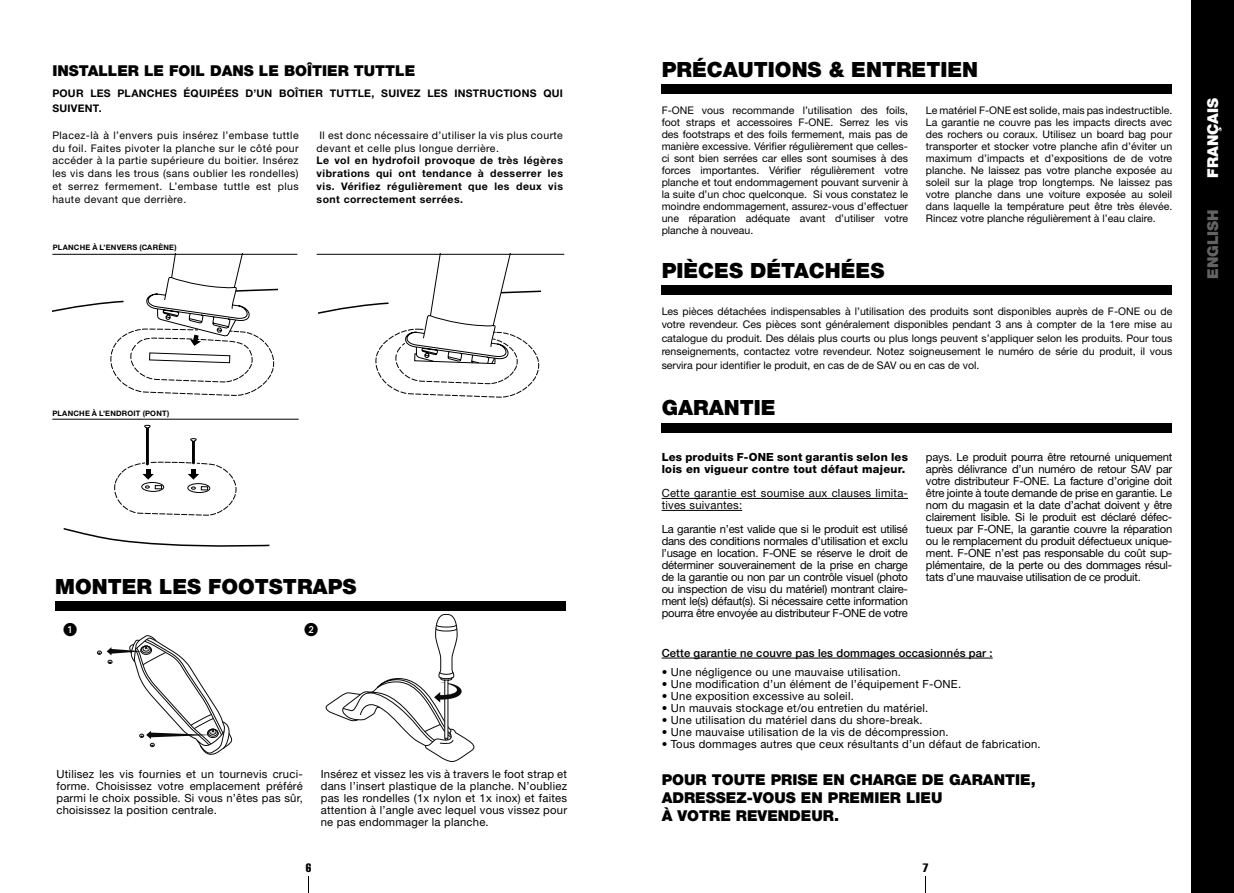
<style>
.page{position:relative;width:1234px;height:893px;background:#fff}
.page>*{position:absolute;margin:0;border:0;box-sizing:border-box;transform-origin:0 0}
.t1{font:900 21px "Helvetica Neue LT Std";color:#000}
.t2{font:900 15px/18px "Helvetica Neue LT Std";color:#000}
.t3{font:900 15px "Helvetica Neue LT Std";color:#fff}
.t4{font:900 15px "Helvetica Neue LT Std";color:#636363}
.t5{font:13.5px "Abacus Two SSK";color:#000}
.t6{font:extra-condensed 12px "Helvetica";color:#000}
.t7{font:11.25px/12px "Helvetica Neue LT Std";letter-spacing:.02em;color:#000;text-align:justify}
.t8{font:800 11.25px/12px "Helvetica Neue LT Std";letter-spacing:.02em;color:#000}
.t9{font:500 11.25px "Helvetica Neue LT Std";letter-spacing:.01em;color:#000}
.t10{font:10.5px/12px "Helvetica Neue LT Std";color:#000;text-align:justify}
.t11{font:700 10.5px/12.8px "Helvetica Neue LT Std";letter-spacing:.025em;color:#000;text-align:justify}
.t12{font:10.5px/12.8px "Helvetica Neue LT Std";letter-spacing:.04em;color:#000}
.t13{font:700 7.5px "Helvetica Neue LT Std";letter-spacing:.03em;color:#000}
</style>
<div class="page">
<div style="left:1191px;top:0;width:42px;height:893px;background:#000"></div>
<div style="left:661px;top:84px;width:510px;height:10px;background:#000"></div>
<div style="left:661px;top:285px;width:510px;height:10px;background:#000"></div>
<div style="left:661px;top:423px;width:510px;height:9px;background:#000"></div>
<hr style="left:661px;top:498px;width:246px;height:1px;background:#000">
<hr style="left:661px;top:510px;width:81px;height:1px;background:#000">
<hr style="left:661px;top:658px;width:331px;height:1px;background:#000">
<svg style="left:308px;top:876px;width:1px;height:17px"></svg>
<svg style="left:925px;top:876px;width:1px;height:17px"></svg>
<div style="left:55px;top:602px;width:510px;height:9px;background:#000"></div>
<svg style="left:97px;top:635px;width:136px;height:120px"></svg>
<svg style="left:325px;top:614px;width:150px;height:148px"></svg>
<hr style="left:52px;top:419px;width:246px;height:1px;background:#000">
<hr style="left:52px;top:254px;width:245px;height:1px;background:#000">
<hr style="left:316px;top:254px;width:248px;height:1px;background:#000">
<svg style="left:52px;top:253px;width:225px;height:143px"></svg>
<svg style="left:318px;top:254px;width:222px;height:143px"></svg>
<svg style="left:63px;top:425px;width:207px;height:122px"></svg>
<h2 class="t2" style="left:52px;top:62px;width:364px">INSTALLER LE FOIL DANS LE BOÎTIER TUTTLE</h2>
<p class="t11" style="left:52px;top:86px;width:512px;line-height:15px">POUR LES PLANCHES ÉQUIPÉES D’UN BOÎTIER TUTTLE, SUIVEZ LES INSTRUCTIONS QUI<br>SUIVENT.</p>
<p class="t10" style="left:52px;top:129px;width:248px;line-height:12.8px">Placez-là à l’envers puis insérez l’embase tuttle du foil. Faites pivoter la planche sur le côté pour accéder à la partie supérieure du boitier. Insérez les vis dans les trous (sans oublier les rondelles) et serrez fermement. L’embase tuttle est plus haute devant que derrière.</p>
<p class="t12" style="left:316px;top:129px;width:248px">Il est donc nécessaire d’utiliser la vis plus courte devant et celle plus longue derrière.</p>
<p class="t11" style="left:316px;top:154px;width:248px">Le vol en hydrofoil provoque de très légères vibrations qui ont tendance à desserrer les vis. Vérifiez régulièrement que les deux vis sont correctement serrées.</p>
<p class="t13" style="left:53px;top:243px;width:125px">PLANCHE À L’ENVERS (CARÈNE)</p>
<p class="t13" style="left:52px;top:408px;width:118px">PLANCHE À L’ENDROIT (PONT)</p>
<h1 class="t1" style="left:55px;top:574px;width:303px">MONTER LES FOOTSTRAPS</h1>
<p class="t5" style="left:63px;top:622px;width:16px">1</p>
<p class="t5" style="left:304px;top:622px;width:16px">2</p>
<p class="t7" style="left:56px;top:768px;width:248px">Utilisez les vis fournies et un tournevis cruci&shy;forme. Choisissez votre emplacement préféré parmi le choix possible. Si vous n’êtes pas sûr, choisissez la position centrale.</p>
<p class="t7" style="left:321px;top:768px;width:248px">Insérez et vissez les vis à travers le foot strap et dans l’insert plastique de la planche. N’oubliez pas les rondelles (1x nylon et 1x inox) et faites attention à l’angle avec lequel vous vissez pour ne pas endommager la planche.</p>
<h1 class="t1" style="left:661px;top:57px;width:318px">PRÉCAUTIONS &amp; ENTRETIEN</h1>
<p class="t10" style="left:661px;top:104px;width:248px">F-ONE vous recommande l’utilisation des foils, foot straps et accessoires F-ONE. Serrez les vis des footstraps et des foils fermement, mais pas de manière excessive. Vérifier régulièrement que celles&shy;ci sont bien serrées car elles sont soumises à des forces importantes. Vérifier régulièrement votre planche et tout endommagement pouvant survenir à la suite d’un choc quelconque. Si vous constatez le moindre endommagement, assurez-vous d’effectuer une réparation adéquate avant d’utiliser votre planche à nouveau.</p>
<p class="t10" style="left:925px;top:104px;width:248px">Le matériel F-ONE est solide, mais pas indestructible.<br>La garantie ne couvre pas les impacts directs avec des rochers ou coraux. Utilisez un board bag pour transporter et stocker votre planche afin d’éviter un maximum d’impacts et d’expositions de de votre planche. Ne laissez pas votre planche exposée au soleil sur la plage trop longtemps. Ne laissez pas votre planche dans une voiture exposée au soleil dans laquelle la température peut être très élevée.<br>Rincez votre planche régulièrement à l’eau claire.</p>
<h1 class="t1" style="left:661px;top:258px;width:224px">PIÈCES DÉTACHÉES</h1>
<p class="t10" style="left:661px;top:304px;width:512px;line-height:13.5px">Les pièces détachées indispensables à l’utilisation des produits sont disponibles auprès de F-ONE ou de votre revendeur. Ces pièces sont généralement disponibles pendant 3 ans à compter de la 1ere mise au catalogue du produit. Des délais plus courts ou plus longs peuvent s’appliquer selon les produits. Pour tous renseignements, contactez votre revendeur. Notez soigneusement le numéro de série du produit, il vous servira pour identifier le produit, en cas de de SAV ou en cas de vol.</p>
<h1 class="t1" style="left:661px;top:395px;width:115px">GARANTIE</h1>
<p class="t8" style="left:661px;top:451px;width:248px">Les produits F-ONE sont garantis selon les lois en vigueur contre tout défaut majeur.</p>
<p class="t7" style="left:661px;top:487px;width:248px">Cette garantie est soumise aux clauses limita&shy;tives suivantes:</p>
<p class="t7" style="left:661px;top:523px;width:248px">La garantie n’est valide que si le produit est utilisé dans des conditions normales d’utilisation et exclu l’usage en location. F-ONE se réserve le droit de déterminer souverainement de la prise en charge de la garantie ou non par un contrôle visuel (photo ou inspection de visu du matériel) montrant claire&shy;ment le(s) défaut(s). Si nécessaire cette information pourra être envoyée au distributeur F-ONE de votre</p>
<p class="t7" style="left:925px;top:451px;width:248px">pays. Le produit pourra être retourné uniquement après délivrance d’un numéro de retour SAV par votre distributeur F-ONE. La facture d’origine doit être jointe à toute demande de prise en garantie. Le nom du magasin et la date d’achat doivent y être clairement lisible. Si le produit est déclaré défec&shy;tueux par F-ONE, la garantie couvre la réparation ou le remplacement du produit défectueux unique&shy;ment. F-ONE n’est pas responsable du coût sup&shy;plémentaire, de la perte ou des dommages résul&shy;tats d’une mauvaise utilisation de ce produit.</p>
<p class="t9" style="left:661px;top:646px;width:332px">Cette garantie ne couvre pas les dommages occasionnés par :</p>
<p class="t7" style="left:661px;top:666px;width:241px">• Une négligence ou une mauvaise utilisation.</p>
<p class="t7" style="left:661px;top:678px;width:301px">• Une modification d’un élément de l’équipement F-ONE.</p>
<p class="t7" style="left:661px;top:690px;width:194px">• Une exposition excessive au soleil.</p>
<p class="t7" style="left:661px;top:702px;width:268px">• Un mauvais stockage et/ou entretien du matériel.</p>
<p class="t7" style="left:661px;top:714px;width:262px">• Une utilisation du matériel dans du shore-break.</p>
<p class="t7" style="left:661px;top:726px;width:288px">• Une mauvaise utilisation de la vis de décompression.</p>
<p class="t7" style="left:661px;top:738px;width:380px">• Tous dommages autres que ceux résultants d’un défaut de fabrication.</p>
<h2 class="t2" style="left:661px;top:770px;width:375px">POUR TOUTE PRISE EN CHARGE DE GARANTIE,<br>ADRESSEZ-VOUS EN PREMIER LIEU<br>À VOTRE REVENDEUR.</h2>
<p class="t6" style="left:305px;top:860px;width:7px">6</p>
<p class="t6" style="left:922px;top:860px;width:7px">7</p>
<h2 class="t3" style="left:1203px;top:178px;width:81px;rotate:-90deg">FRANÇAIS</h2>
<h2 class="t4" style="left:1203px;top:279px;width:71px;rotate:-90deg">ENGLISH</h2>
</div>
